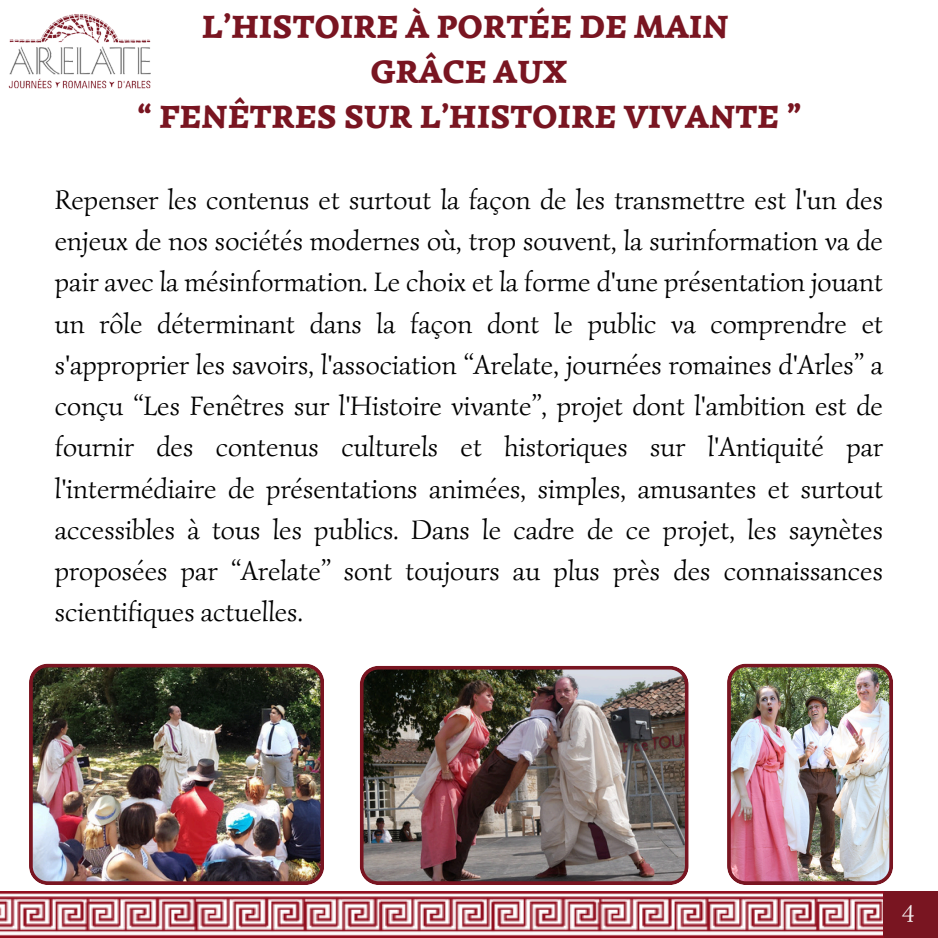
<style>
.page{position:relative;width:938px;height:938px;background:#fff}
.page>*{position:absolute;margin:0;border:0;box-sizing:border-box;transform-origin:0 0}
.t1{font:900 32.5px/45px "Simonetta";color:#791521;text-align:center}
.t2{font:27.5px/41.2px "Simonetta";color:#000;text-align:justify}
.t3{font:25px "Simonetta";color:#f4f0f0}
</style>
<div class="page">
<img style="left:8px;top:14px;width:143px;height:75px">
<img style="left:727px;top:663px;width:166px;height:222px">
<img style="left:29px;top:663px;width:294px;height:222px">
<img style="left:360px;top:665px;width:328px;height:220px">
<div style="left:883px;top:891px;width:55px;height:46px;background:#791521"></div>
<img style="left:0;top:891px;width:883px;height:46px">
<p class="t1" style="left:137px;top:5px;width:665px">L’HISTOIRE À PORTÉE DE MAIN<br>GRÂCE AUX<br>“ FENÊTRES SUR L’HISTOIRE VIVANTE ”</p>
<p class="t2" style="left:55px;top:179px;width:829px">Repenser les contenus et surtout la façon de les transmettre est l'un des enjeux de nos sociétés modernes où, trop souvent, la surinformation va de pair avec la mésinformation. Le choix et la forme d'une présentation jouant un rôle déterminant dans la façon dont le public va comprendre et s'approprier les savoirs, l'association “Arelate, journées romaines d'Arles” a conçu “Les Fenêtres sur l'Histoire vivante”, projet dont l'ambition est de fournir des contenus culturels et historiques sur l'Antiquité par l'intermédiaire de présentations animées, simples, amusantes et surtout accessibles à tous les publics. Dans le cadre de ce projet, les saynètes proposées par “Arelate” sont toujours au plus près des connaissances scientifiques actuelles.</p>
<h1 class="t3" style="left:902px;top:897px;width:14px">4</h1>
</div>
